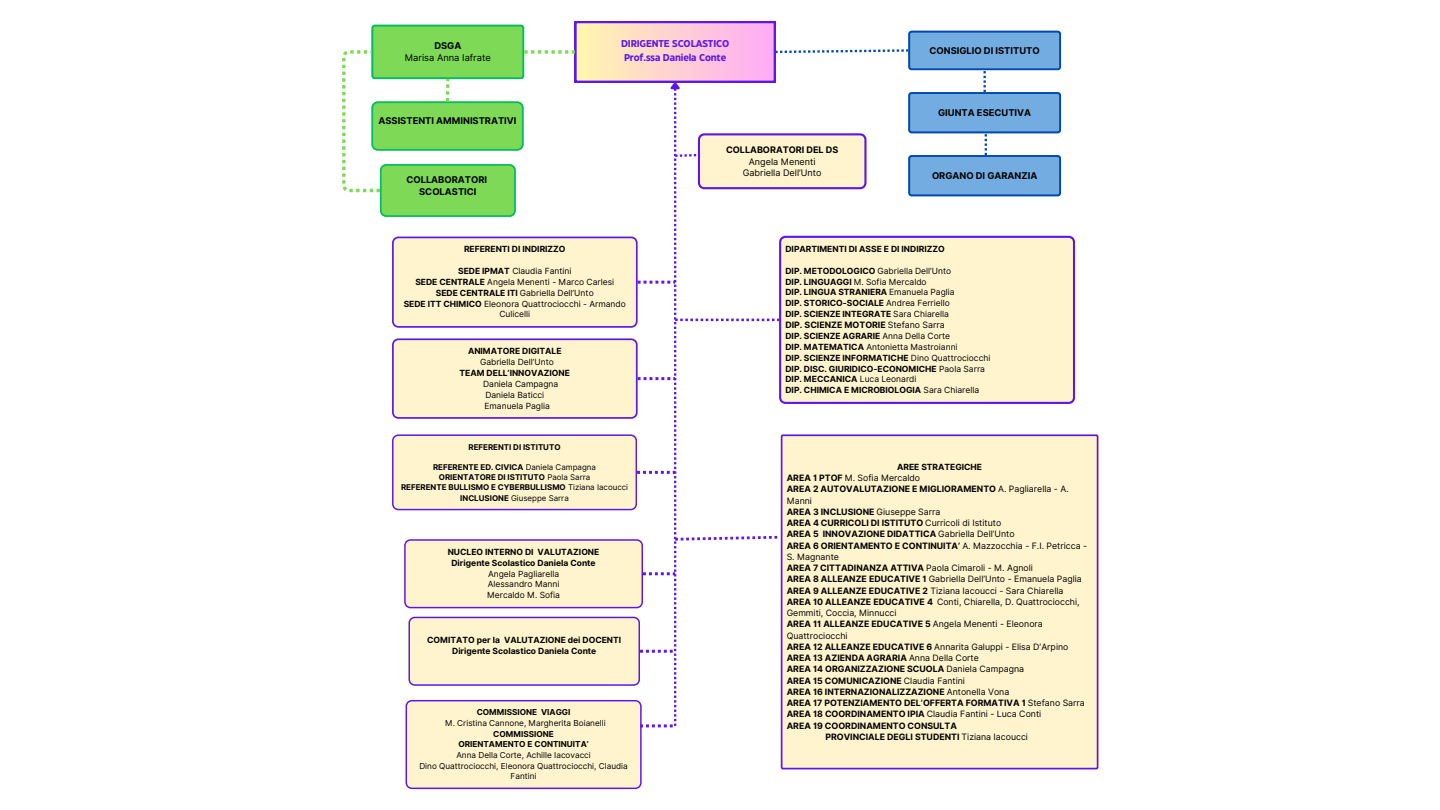
<style>
.page{position:relative;width:1440px;height:810px;background:#fff}
.page>*{position:absolute;margin:0;border:0;box-sizing:border-box;transform-origin:0 0}
.t1{font:700 9.9px/14px "Eastman Grotesque";letter-spacing:-.01em;color:#5e17eb}
.t2{font:700 9.3px/12.1px "Inter";color:#000;text-align:center}
.t3{font:9.3px/12.1px "Inter";color:#000;text-align:center}
.t4{font:9.1px/11.7px "Inter";color:#000;text-align:center}
.t5{font:700 8.8px/11.3px "Inter";color:#000}
.t6{font:8.8px/11.3px "Inter";color:#000}
.t7{font:700 8.5px/10.8px "Inter";color:#000;text-align:center}
.t8{font:8.5px/10.8px "Inter";color:#000;text-align:center}
.t9{font:8.2px/10.6px "Inter";color:#000;text-align:center}
.t10{font:700 8.2px "Inter";color:#000}
.t11{font:700 7.9px "Inter";color:#000}
.t12{font:7.9px "Inter";color:#000}
.s1{font-weight:700}
.s2{font-weight:400}
</style>
<div class="page">
<svg style="left:1061px;top:236px;width:14px;height:168px;background:#e4d0d2"></svg>
<div style="left:1061px;top:434px;width:37px;height:335px;background:#fff4cd"></div>
<svg style="left:342px;top:22px;width:719px;height:767px"></svg>
<h3 class="t3" style="left:405px;top:39px;width:88px"><span class="s1">DSGA<br></span>Marisa Anna Iafrate</h3>
<h1 class="t2" style="left:379px;top:115px;width:140px">ASSISTENTI AMMINISTRATIVI</h1>
<h1 class="t2" style="left:406px;top:173px;width:82px">COLLABORATORI<br>SCOLASTICI</h1>
<h2 class="t1" style="left:621px;top:38px;width:110px">DIRIGENTE SCOLASTICO<br>Prof.ssa Daniela Conte</h2>
<h3 class="t4" style="left:726px;top:144px;width:114px"><span class="s1">COLLABORATORI DEL DS<br></span>Angela Menenti<br>Gabriella Dell’Unto</h3>
<h1 class="t2" style="left:930px;top:44px;width:112px">CONSIGLIO DI ISTITUTO</h1>
<h1 class="t2" style="left:938px;top:106px;width:94px">GIUNTA ESECUTIVA</h1>
<h1 class="t2" style="left:932px;top:169px;width:107px">ORGANO DI GARANZIA</h1>
<h4 class="t7" style="left:464px;top:244px;width:103px">REFERENTI DI INDIRIZZO</h4>
<p class="t8" style="left:458px;top:266px;width:115px"><span class="s1">SEDE IPMAT</span> Claudia Fantini</p>
<p class="t8" style="left:415px;top:276px;width:200px"><span class="s1">SEDE CENTRALE</span> Angela Menenti - Marco Carlesi</p>
<p class="t8" style="left:436px;top:287px;width:159px"><span class="s1">SEDE CENTRALE ITI</span> Gabriella Dell’Unto</p>
<p class="t8" style="left:404px;top:298px;width:224px"><span class="s1">SEDE ITT CHIMICO</span> Eleonora Quattrociocchi - Armando<br>Culicelli</p>
<p class="t7" style="left:468px;top:346px;width:95px">ANIMATORE DIGITALE</p>
<p class="t8" style="left:480px;top:357px;width:75px">Gabriella Dell’Unto</p>
<p class="t7" style="left:460px;top:368px;width:112px">TEAM DELL’INNOVAZIONE</p>
<p class="t8" style="left:483px;top:378px;width:77px">Daniela Campagna</p>
<p class="t8" style="left:485px;top:389px;width:60px">Daniela Baticci</p>
<p class="t8" style="left:484px;top:400px;width:67px">Emanuela Paglia</p>
<h4 class="t11" style="left:469px;top:442px;width:94px">REFERENTI DI ISTITUTO</h4>
<p class="t11" style="left:433px;top:463px;width:164px">REFERENTE ED. CIVICA <span class="s2">Daniela Campagna</span></p>
<p class="t11" style="left:439px;top:473px;width:153px">ORIENTATORE DI ISTITUTO <span class="s2">Paola Sarra</span></p>
<p class="t11" style="left:401px;top:483px;width:229px">REFERENTE BULLISMO E CYBERBULLISMO <span class="s2">Tiziana Iacoucci</span></p>
<p class="t12" style="left:460px;top:493px;width:110px"><span class="s1">INCLUSIONE</span> Giuseppe Sarra</p>
<p class="t7" style="left:448px;top:546px;width:153px">NUCLEO INTERNO DI VALUTAZIONE</p>
<p class="t7" style="left:451px;top:557px;width:146px">Dirigente Scolastico Daniela Conte</p>
<p class="t8" style="left:488px;top:568px;width:73px">Angela Pagliarella</p>
<p class="t8" style="left:488px;top:579px;width:73px">Alessandro Manni</p>
<p class="t8" style="left:487px;top:590px;width:74px">Mercaldo M. Sofia</p>
<h5 class="t7" style="left:427px;top:635px;width:195px">COMITATO per la VALUTAZIONE dei DOCENTI<br>Dirigente Scolastico Daniela Conte</h5>
<p class="t10" style="left:477px;top:708px;width:95px">COMMISSIONE VIAGGI</p>
<p class="t9" style="left:445px;top:718px;width:162px">M. Cristina Cannone, Margherita Boianelli</p>
<p class="t10" style="left:493px;top:729px;width:62px">COMMISSIONE</p>
<p class="t10" style="left:458px;top:739px;width:132px">ORIENTAMENTO E CONTINUITA’</p>
<p class="t9" style="left:456px;top:750px;width:136px">Anna Della Corte, Achille Iacovacci</p>
<p class="t9" style="left:419px;top:760px;width:210px">Dino Quattrociocchi, Eleonora Quattrociocchi, Claudia<br>Fantini</p>
<h4 class="t7" style="left:785px;top:244px;width:161px">DIPARTIMENTI DI ASSE E DI INDIRIZZO</h4>
<p class="t8" style="left:785px;top:265px;width:167px"><span class="s1">DIP. METODOLOGICO</span> Gabriella Dell’Unto</p>
<p class="t8" style="left:785px;top:276px;width:143px"><span class="s1">DIP. LINGUAGGI</span> M. Sofia Mercaldo</p>
<p class="t7" style="left:785px;top:287px;width:171px">DIP. LINGUA STRANIERA <span class="s2">Emanuela Paglia</span></p>
<p class="t7" style="left:785px;top:298px;width:166px">DIP. STORICO-SOCIALE <span class="s2">Andrea Ferriello</span></p>
<p class="t7" style="left:785px;top:309px;width:165px">DIP. SCIENZE INTEGRATE <span class="s2">Sara Chiarella</span></p>
<p class="t5" style="left:785px;top:319px;width:161px">DIP. SCIENZE MOTORIE <span class="s2">Stefano Sarra</span></p>
<p class="t7" style="left:785px;top:331px;width:166px">DIP. SCIENZE AGRARIE <span class="s2">Anna Della Corte</span></p>
<p class="t8" style="left:785px;top:341px;width:174px"><span class="s1">DIP. MATEMATICA</span> Antonietta Mastroianni</p>
<p class="t7" style="left:785px;top:352px;width:206px">DIP. SCIENZE INFORMATICHE <span class="s2">Dino Quattrociocchi</span></p>
<p class="t7" style="left:785px;top:363px;width:201px">DIP. DISC. GIURIDICO-ECONOMICHE <span class="s2">Paola Sarra</span></p>
<p class="t7" style="left:785px;top:374px;width:133px">DIP. MECCANICA <span class="s2">Luca Leonardi</span></p>
<p class="t7" style="left:785px;top:385px;width:195px">DIP. CHIMICA E MICROBIOLOGIA <span class="s2">Sara Chiarella</span></p>
<p class="t7" style="left:897px;top:461px;width:87px">AREE STRATEGICHE</p>
<p class="t6" style="left:787px;top:472px;width:135px"><span class="s1">AREA 1 PTOF</span> M. Sofia Mercaldo</p>
<p class="t5" style="left:787px;top:484px;width:284px">AREA 2 AUTOVALUTAZIONE E MIGLIORAMENTO <span class="s2">A. Pagliarella - A.<br>Manni</span></p>
<p class="t5" style="left:787px;top:506px;width:155px">AREA 3 INCLUSIONE <span class="s2">Giuseppe Sarra</span></p>
<p class="t5" style="left:787px;top:517px;width:216px">AREA 4 CURRICOLI DI ISTITUTO <span class="s2">Curricoli di Istituto</span></p>
<p class="t5" style="left:787px;top:529px;width:229px">AREA 5 INNOVAZIONE DIDATTICA <span class="s2">Gabriella Dell’Unto</span></p>
<p class="t6" style="left:787px;top:540px;width:302px"><span class="s1">AREA 6 ORIENTAMENTO E CONTINUITA’</span> A. Mazzocchia - F.I. Petricca -<br>S. Magnante</p>
<p class="t5" style="left:787px;top:562px;width:248px">AREA 7 CITTADINANZA ATTIVA <span class="s2">Paola Cimaroli - M. Agnoli</span></p>
<p class="t6" style="left:787px;top:574px;width:297px"><span class="s1">AREA 8 ALLEANZE EDUCATIVE 1</span> Gabriella Dell’Unto - Emanuela Paglia</p>
<p class="t6" style="left:787px;top:585px;width:278px"><span class="s1">AREA 9 ALLEANZE EDUCATIVE 2</span> Tiziana Iacoucci - Sara Chiarella</p>
<p class="t6" style="left:787px;top:596px;width:294px"><span class="s1">AREA 10 ALLEANZE EDUCATIVE 4</span> Conti, Chiarella, D. Quattrociocchi,<br>Gemmiti, Coccia, Minnucci</p>
<p class="t6" style="left:787px;top:619px;width:258px"><span class="s1">AREA 11 ALLEANZE EDUCATIVE 5</span> Angela Menenti - Eleonora<br>Quattrociocchi</p>
<p class="t6" style="left:787px;top:641px;width:283px"><span class="s1">AREA 12 ALLEANZE EDUCATIVE 6</span> Annarita Galuppi - Elisa D’Arpino</p>
<p class="t5" style="left:787px;top:652px;width:194px">AREA 13 AZIENDA AGRARIA <span class="s2">Anna Della Corte</span></p>
<p class="t5" style="left:787px;top:664px;width:239px">AREA 14 ORGANIZZAZIONE SCUOLA <span class="s2">Daniela Campagna</span></p>
<p class="t5" style="left:787px;top:675px;width:180px">AREA 15 COMUNICAZIONE <span class="s2">Claudia Fantini</span></p>
<p class="t5" style="left:787px;top:686px;width:224px">AREA 16 INTERNAZIONALIZZAZIONE <span class="s2">Antonella Vona</span></p>
<p class="t5" style="left:787px;top:697px;width:300px">AREA 17 POTENZIAMENTO DEL’OFFERTA FORMATIVA 1 <span class="s2">Stefano Sarra</span></p>
<p class="t6" style="left:787px;top:709px;width:256px"><span class="s1">AREA 18 COORDINAMENTO IPIA</span> Claudia Fantini - Luca Conti</p>
<p class="t5" style="left:787px;top:720px;width:172px">AREA 19 COORDINAMENTO CONSULTA</p>
<p class="t5" style="left:825px;top:731px;width:204px">PROVINCIALE DEGLI STUDENTI <span class="s2">Tiziana Iacoucci</span></p>
</div>
